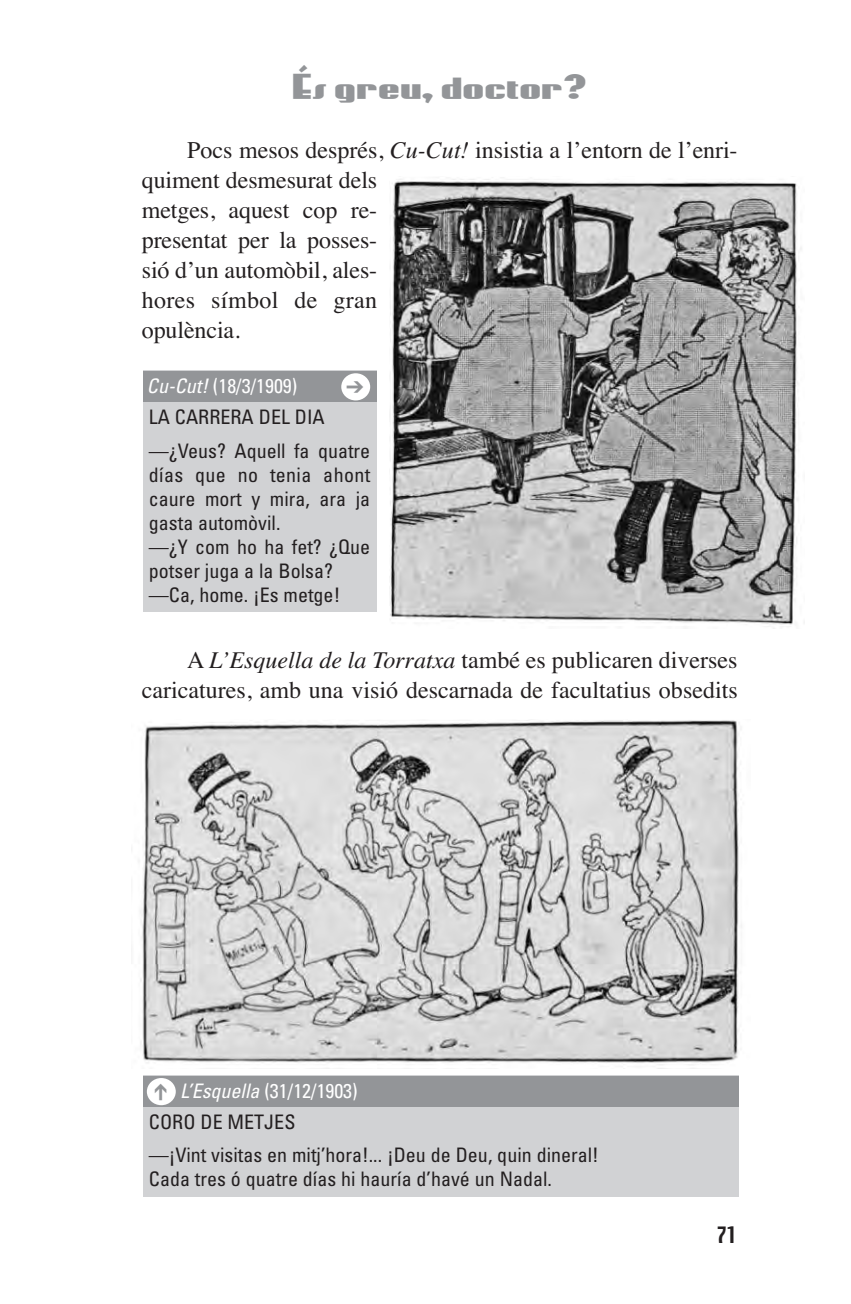
<style>
.page{position:relative;width:851px;height:1304px;background:#fff}
.page>*{position:absolute;margin:0;border:0;box-sizing:border-box;transform-origin:0 0}
.t1{font:36px "Coaster Poster";letter-spacing:.025em;color:#939598}
.t2{font:24px/30px "Times";color:#231f20}
.t3{font:condensed 20px/24px "Univers";color:#231f20}
.t4{font:condensed 20px "Univers";color:#fff}
.t5{font:20px "Techno";color:#231f20}
.t6{font:20px "Carta";color:#939598}
.s1{font-style:italic}
</style>
<div class="page">
<img style="left:389px;top:179px;width:413px;height:446px">
<div style="left:143px;top:371px;width:233px;height:241px;background:#d1d2d4"></div>
<img style="left:140px;top:720px;width:602px;height:349px">
<div style="left:143px;top:1075px;width:595px;height:121px;background:#d1d2d4"></div>
<div style="left:143px;top:1076px;width:595px;height:31px;background:#939598"></div>
<div style="left:147px;top:1078px;width:29px;height:27px;background:#fff;border-radius:50%"></div>
<div style="left:143px;top:371px;width:233px;height:31px;background:#939598"></div>
<div style="left:341px;top:373px;width:29px;height:27px;background:#fff;border-radius:50%"></div>
<h1 class="t1" style="left:292px;top:64px;width:295px">És greu, doctor?</h1>
<p class="t2" style="left:142px;top:135px;width:597px;text-indent:45px">Pocs mesos després, <span class="s1">Cu-Cut!</span> insistia a l’entorn de l’enri&shy;quiment desmesurat dels<br>metges, aquest cop re-<br>presentat per la posses-<br>sió d’un automòbil, ales-<br>hores símbol de gran<br>opulència.</p>
<p class="t4" style="left:147px;top:379px;width:152px"><span class="s1">Cu-Cut!</span> (18/3/1909)</p>
<p class="t3" style="left:149px;top:402px;width:223px;line-height:33.2px">LA CARRERA DEL DIA —¿Veus? Aquell fa quatre</p>
<p class="t3" style="left:149px;top:464px;width:223px">días que no tenia ahont caure mort y mira, ara ja gasta automòvil.<br>—¿Y com ho ha fet? ¿Que potser juga a la Bolsa? —Ca, home. ¡Es metge!</p>
<p class="t2" style="left:142px;top:645px;width:597px;text-align:right">A <span class="s1">L’Esquella de la Torratxa</span> també es publicaren diverses caricatures, amb una visió descarnada de facultatius obsedits</p>
<p class="t6" style="left:152px;top:1081px;width:19px">-</p>
<p class="t4" style="left:180px;top:1083px;width:179px"><span class="s1">L’Esquella</span> (31/12/1903)</p>
<p class="t3" style="left:149px;top:1107px;width:451px;line-height:33.2px">CORO DE METJES<br>—¡Vint visitas en mitj’hora!... ¡Deu de Deu, quin dineral!</p>
<p class="t3" style="left:149px;top:1169px;width:404px">Cada tres ó quatre días hi hauría d’havé un Nadal.</p>
<p class="t5" style="left:717px;top:1225px;width:21px">71</p>
</div>
